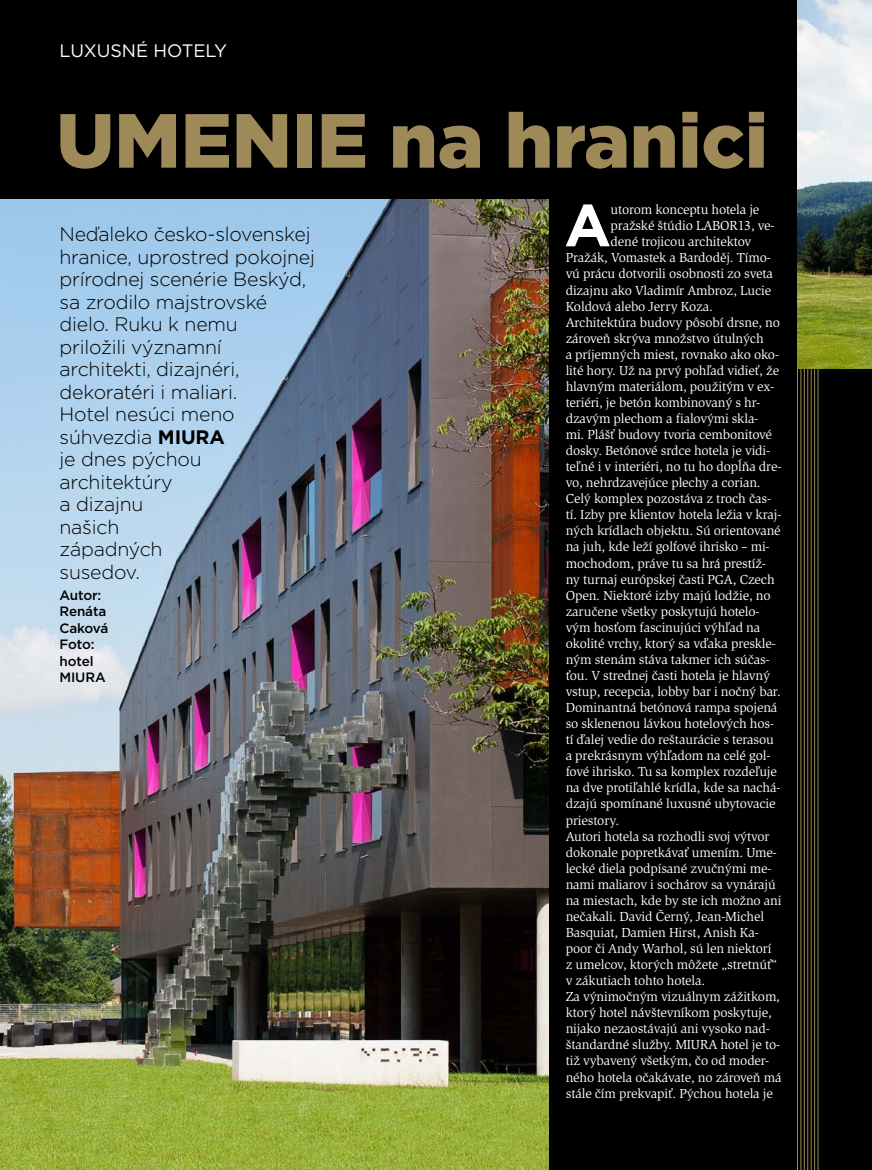
<style>
.page{position:relative;width:872px;height:1170px;background:#fff}
.page>*{position:absolute;margin:0;border:0;box-sizing:border-box;transform-origin:0 0}
.t1{font:900 76.5px "Gotham";color:#9e8959}
.t2{font:700 59.4px "Gotham";color:#fff}
.t3{font:300 19.5px/22.5px "Gotham";letter-spacing:-.01em;color:#000}
.t4{font:18px "Gotham";color:#fff}
.t5{font:13.5px "Slimbach Itc TOT";letter-spacing:-.01em;color:#fff}
.t6{font:500 13.5px/16.5px "Gotham";letter-spacing:-.01em;color:#000}
.s1{font-weight:700}
</style>
<div class="page">
<div style="left:0;top:0;width:872px;height:1169px;background:#000"></div>
<img style="left:0;top:200px;width:549px;height:969px">
<hr style="left:797px;top:0;width:1px;height:1169px;background:#9e8959">
<hr style="left:800px;top:0;width:1px;height:1169px;background:#9e8959">
<hr style="left:804px;top:0;width:1px;height:1169px;background:#9e8959">
<hr style="left:807px;top:0;width:1px;height:1169px;background:#9e8959">
<hr style="left:810px;top:0;width:1px;height:1169px;background:#9e8959">
<hr style="left:814px;top:0;width:1px;height:1169px;background:#9e8959">
<hr style="left:817px;top:0;width:1px;height:1169px;background:#9e8959">
<img style="left:797px;top:0;width:75px;height:369px">
<h3 class="t4" style="left:60px;top:39px;width:169px">LUXUSNÉ HOTELY</h3>
<h1 class="t1" style="left:56px;top:88px;width:713px">Umenie na hranici</h1>
<p class="t3" style="left:60px;top:222px;width:257px">Neďaleko česko-slovenskej hranice, uprostred pokojnej prírodnej scenérie Beskýd, sa zrodilo majstrovské dielo. Ruku k nemu<br>priložili významní architekti, dizajnéri, dekoratéri i maliari.<br>Hotel nesúci meno súhvezdia <span class="s1">MIURA<br></span>je dnes pýchou architektúry<br>a dizajnu<br>našich<br>západných<br>susedov.</p>
<p class="t6" style="left:60px;top:586px;width:50px">Autor:<br>Renáta<br>Caková<br>Foto: hotel<br>MIURA</p>
<h2 class="t2" style="left:564px;top:186px;width:48px">A</h2>
<p class="t5" style="left:610px;top:202px;width:150px">utorom konceptu hotela je</p>
<p class="t5" style="left:610px;top:218px;width:165px">pražské štúdio LABOR13, ve-</p>
<p class="t5" style="left:610px;top:234px;width:142px">dené trojicou architektov</p>
<p class="t5" style="left:566px;top:250px;width:207px">Pražák, Vomastek a Bardoděj. Tímo-</p>
<p class="t5" style="left:566px;top:266px;width:209px">vú prácu dotvorili osobnosti zo sveta</p>
<p class="t5" style="left:566px;top:282px;width:207px">dizajnu ako Vladimír Ambroz, Lucie</p>
<p class="t5" style="left:566px;top:298px;width:149px">Koldová alebo Jerry Koza.</p>
<p class="t5" style="left:566px;top:314px;width:216px">Architektúra budovy pôsobí drsne, no</p>
<p class="t5" style="left:566px;top:330px;width:199px">zároveň skrýva množstvo útulných</p>
<p class="t5" style="left:566px;top:346px;width:215px">a príjemných miest, rovnako ako oko-</p>
<p class="t5" style="left:566px;top:362px;width:215px">lité hory. Už na prvý pohľad vidieť, že</p>
<p class="t5" style="left:566px;top:378px;width:210px">hlavným materiálom, použitým v ex-</p>
<p class="t5" style="left:566px;top:394px;width:196px">teriéri, je betón kombinovaný s hr-</p>
<p class="t5" style="left:566px;top:410px;width:194px">dzavým plechom a fialovými skla-</p>
<p class="t5" style="left:566px;top:426px;width:208px">mi. Plášť budovy tvoria cembonitové</p>
<p class="t5" style="left:566px;top:443px;width:206px">dosky. Betónové srdce hotela je vidi-</p>
<p class="t5" style="left:566px;top:459px;width:217px">teľné i v interiéri, no tu ho dopĺňa dre-</p>
<p class="t5" style="left:566px;top:475px;width:196px">vo, nehrdzavejúce plechy a corian.</p>
<p class="t5" style="left:566px;top:491px;width:207px">Celý komplex pozostáva z troch čas-</p>
<p class="t5" style="left:566px;top:507px;width:217px">tí. Izby pre klientov hotela ležia v kraj-</p>
<p class="t5" style="left:566px;top:523px;width:216px">ných krídlach objektu. Sú orientované</p>
<p class="t5" style="left:566px;top:539px;width:205px">na juh, kde leží golfové ihrisko – mi-</p>
<p class="t5" style="left:566px;top:555px;width:202px">mochodom, práve tu sa hrá prestíž-</p>
<p class="t5" style="left:566px;top:571px;width:210px">ny turnaj európskej časti PGA, Czech</p>
<p class="t5" style="left:566px;top:587px;width:206px">Open. Niektoré izby majú lodžie, no</p>
<p class="t5" style="left:566px;top:603px;width:195px">zaručene všetky poskytujú hotelo-</p>
<p class="t5" style="left:566px;top:619px;width:196px">vým hosťom fascinujúci výhľad na</p>
<p class="t5" style="left:566px;top:635px;width:211px">okolité vrchy, ktorý sa vďaka preskle-</p>
<p class="t5" style="left:566px;top:651px;width:206px">ným stenám stáva takmer ich súčas-</p>
<p class="t5" style="left:566px;top:667px;width:206px">ťou. V strednej časti hotela je hlavný</p>
<p class="t5" style="left:566px;top:683px;width:217px">vstup, recepcia, lobby bar i nočný bar.</p>
<p class="t5" style="left:566px;top:699px;width:213px">Dominantná betónová rampa spojená</p>
<p class="t5" style="left:566px;top:715px;width:210px">so sklenenou lávkou hotelových hos-</p>
<p class="t5" style="left:566px;top:731px;width:210px">tí ďalej vedie do reštaurácie s terasou</p>
<p class="t5" style="left:566px;top:747px;width:206px">a prekrásnym výhľadom na celé gol-</p>
<p class="t5" style="left:566px;top:764px;width:213px">fové ihrisko. Tu sa komplex rozdeľuje</p>
<p class="t5" style="left:566px;top:780px;width:216px">na dve protiľahlé krídla, kde sa nachá-</p>
<p class="t5" style="left:566px;top:796px;width:211px">dzajú spomínané luxusné ubytovacie</p>
<p class="t5" style="left:566px;top:812px;width:55px">priestory.</p>
<p class="t5" style="left:566px;top:828px;width:205px">Autori hotela sa rozhodli svoj výtvor</p>
<p class="t5" style="left:566px;top:844px;width:212px">dokonale popretkávať umením. Ume-</p>
<p class="t5" style="left:566px;top:860px;width:207px">lecké diela podpísané zvučnými me-</p>
<p class="t5" style="left:566px;top:876px;width:212px">nami maliarov i sochárov sa vynárajú</p>
<p class="t5" style="left:566px;top:892px;width:217px">na miestach, kde by ste ich možno ani</p>
<p class="t5" style="left:566px;top:908px;width:200px">nečakali. David Černý, Jean-Michel</p>
<p class="t5" style="left:566px;top:924px;width:195px">Basquiat, Damien Hirst, Anish Ka-</p>
<p class="t5" style="left:566px;top:940px;width:207px">poor či Andy Warhol, sú len niektorí</p>
<p class="t5" style="left:566px;top:956px;width:213px">z umelcov, ktorých môžete „stretnúť“</p>
<p class="t5" style="left:566px;top:972px;width:141px">v zákutiach tohto hotela.</p>
<p class="t5" style="left:566px;top:988px;width:216px">Za výnimočným vizuálnym zážitkom,</p>
<p class="t5" style="left:566px;top:1004px;width:207px">ktorý hotel návštevníkom poskytuje,</p>
<p class="t5" style="left:566px;top:1020px;width:206px">nijako nezaostávajú ani vysoko nad-</p>
<p class="t5" style="left:566px;top:1036px;width:216px">štandardné služby. MIURA hotel je to-</p>
<p class="t5" style="left:566px;top:1052px;width:205px">tiž vybavený všetkým, čo od moder-</p>
<p class="t5" style="left:566px;top:1069px;width:217px">ného hotela očakávate, no zároveň má</p>
<p class="t5" style="left:566px;top:1085px;width:209px">stále čím prekvapiť. Pýchou hotela je</p>
</div>
